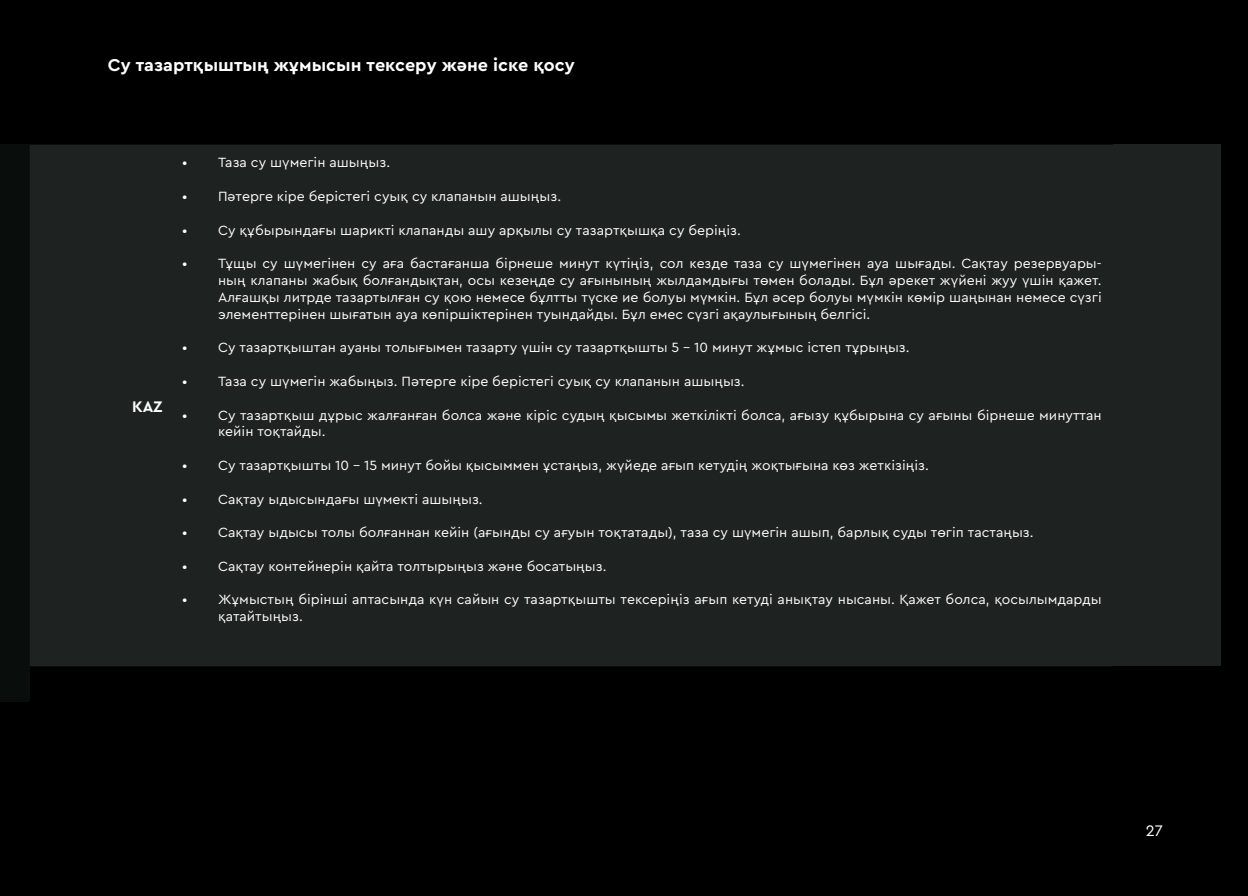
<style>
.page{position:relative;width:1248px;height:896px;background:#fff}
.page>*{position:absolute;margin:0;border:0;box-sizing:border-box;transform-origin:0 0}
.t1{font:700 18px "Cera PRO";color:#fff}
.t2{font:700 16px "Cera PRO";color:#fff}
.t3{font:16px "Cera PRO";color:#fff}
.t4{font:14px/16.8px "Cera PRO";color:#fff}
</style>
<div class="page">
<div style="left:0;top:0;width:28px;height:896px;background:#000001"></div>
<div style="left:28px;top:0;width:1219px;height:896px;background:#000001"></div>
<div style="left:0;top:145px;width:30px;height:557px;background:#090d0c"></div>
<div style="left:30px;top:145px;width:1082px;height:521px;background:#1e2322"></div>
<div style="left:1112px;top:145px;width:108px;height:521px;background:#1e2322"></div>
<p class="t1" style="left:108px;top:53px;width:468px">Су тазартқыштың жұмысын тексеру және іске қосу</p>
<p class="t2" style="left:132px;top:396px;width:32px">KAZ</p>
<p class="t4" style="left:182px;top:154px;width:209px">• Таза су шүмегін ашыңыз.</p>
<p class="t4" style="left:182px;top:187px;width:380px">• Пәтерге кіре берістегі суық су клапанын ашыңыз.</p>
<p class="t4" style="left:182px;top:221px;width:560px">• Су құбырындағы шарикті клапанды ашу арқылы су тазартқышқа су беріңіз.</p>
<p class="t4" style="left:218px;top:255px;width:885px;text-align:justify;text-indent:-36px">• Тұщы су шүмегінен су аға бастағанша бірнеше минут күтіңіз, сол кезде таза су шүмегінен ауа шығады. Сақтау резервуары&shy;ның клапаны жабық болғандықтан, осы кезеңде су ағынының жылдамдығы төмен болады. Бұл әрекет жүйені жуу үшін қажет.<br>Алғашқы литрде тазартылған су қою немесе бұлтты түске ие болуы мүмкін. Бұл әсер болуы мүмкін көмір шаңынан немесе сүзгі элементтерінен шығатын ауа көпіршіктерінен туындайды. Бұл емес сүзгі ақаулығының белгісі.</p>
<p class="t4" style="left:182px;top:339px;width:729px">• Су тазартқыштан ауаны толығымен тазарту үшін су тазартқышты 5 - 10 минут жұмыс істеп тұрыңыз.</p>
<p class="t4" style="left:182px;top:372px;width:564px">• Таза су шүмегін жабыңыз. Пәтерге кіре берістегі суық су клапанын ашыңыз.</p>
<p class="t4" style="left:218px;top:406px;width:885px;text-indent:-36px">• Су тазартқыш дұрыс жалғанған болса және кіріс судың қысымы жеткілікті болса, ағызу құбырына су ағыны бірнеше минуттан кейін тоқтайды.</p>
<p class="t4" style="left:182px;top:456px;width:748px">• Су тазартқышты 10 - 15 минут бойы қысыммен ұстаңыз, жүйеде ағып кетудің жоқтығына көз жеткізіңіз.</p>
<p class="t4" style="left:182px;top:490px;width:302px">• Сақтау ыдысындағы шүмекті ашыңыз.</p>
<p class="t4" style="left:182px;top:523px;width:853px">• Сақтау ыдысы толы болғаннан кейін (ағынды су ағуын тоқтатады), таза су шүмегін ашып, барлық суды төгіп тастаңыз.</p>
<p class="t4" style="left:182px;top:557px;width:426px">• Сақтау контейнерін қайта толтырыңыз және босатыңыз.</p>
<p class="t4" style="left:218px;top:591px;width:885px;text-indent:-36px">• Жұмыстың бірінші аптасында күн сайын су тазартқышты тексеріңіз ағып кетуді анықтау нысаны. Қажет болса, қосылымдарды қатайтыңыз.</p>
<p class="t3" style="left:1145px;top:820px;width:18px">27</p>
</div>
